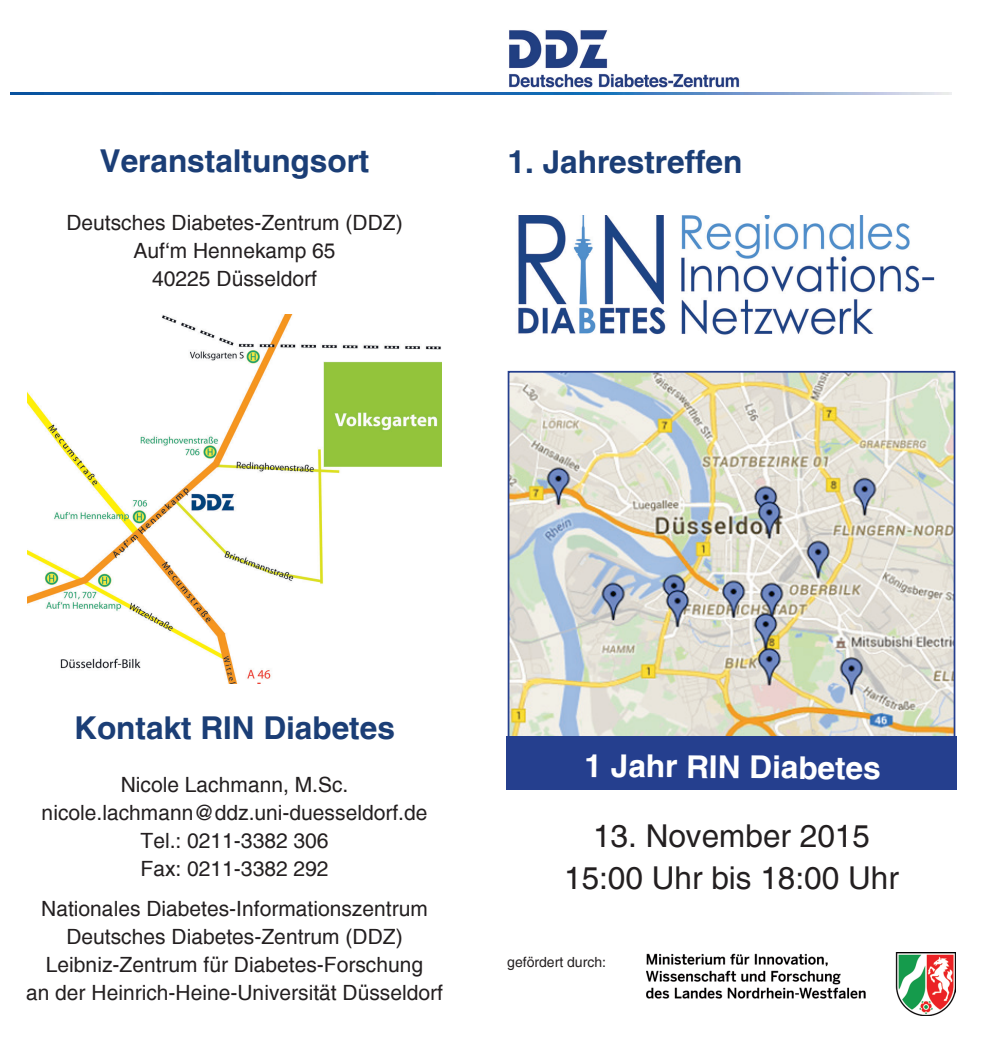
<style>
.page{position:relative;width:993px;height:1042px;background:#fff}
.page>*{position:absolute;margin:0;border:0;box-sizing:border-box;transform-origin:0 0}
.t1{font:700 31.5px "Helvetica";color:#1b3e76}
.t2{font:31.5px/42px "Helvetica";color:#231f20;text-align:center}
.t3{font:700 31.5px "Helvetica";color:#fff}
.t4{font:21px/28px "Helvetica";color:#231f20;text-align:center}
.t5{font:14px "Helvetica";color:#231f20}
</style>
<div class="page">
<img style="left:509px;top:30px;width:231px;height:58px">
<img style="left:11px;top:92px;width:940px;height:2px">
<img style="left:518px;top:215px;width:417px;height:120px">
<img style="left:646px;top:952px;width:309px;height:64px">
<img style="left:27px;top:315px;width:414px;height:368px">
<img style="left:510px;top:374px;width:442px;height:362px">
<div style="left:506px;top:736px;width:450px;height:54px;background:#253f8e"></div>
<h1 class="t1" style="left:100px;top:142px;width:271px">Veranstaltungsort</h1>
<p class="t4" style="left:66px;top:209px;width:338px">Deutsches Diabetes-Zentrum (DDZ)<br>Auf‘m Hennekamp 65<br>40225 Düsseldorf</p>
<h1 class="t1" style="left:507px;top:143px;width:236px">1. Jahrestreffen</h1>
<h1 class="t1" style="left:74px;top:708px;width:322px">Kontakt RIN Diabetes</h1>
<p class="t4" style="left:42px;top:770px;width:387px">Nicole Lachmann, M.Sc. nicole.lachmann@ddz.uni-duesseldorf.de<br>Tel.: 0211-3382 306<br>Fax: 0211-3382 292</p>
<p class="t4" style="left:26px;top:895px;width:418px">Nationales Diabetes-Informationszentrum Deutsches Diabetes-Zentrum (DDZ)<br>Leibniz-Zentrum für Diabetes-Forschung<br>an der Heinrich-Heine-Universität Düsseldorf</p>
<h1 class="t3" style="left:585px;top:745px;width:297px;rotate:1deg">1 Jahr RIN Diabetes</h1>
<h1 class="t2" style="left:564px;top:815px;width:336px">13. November 2015<br>15:00 Uhr bis 18:00 Uhr</h1>
<p class="t5" style="left:507px;top:954px;width:100px">gefördert durch:</p>
</div>
